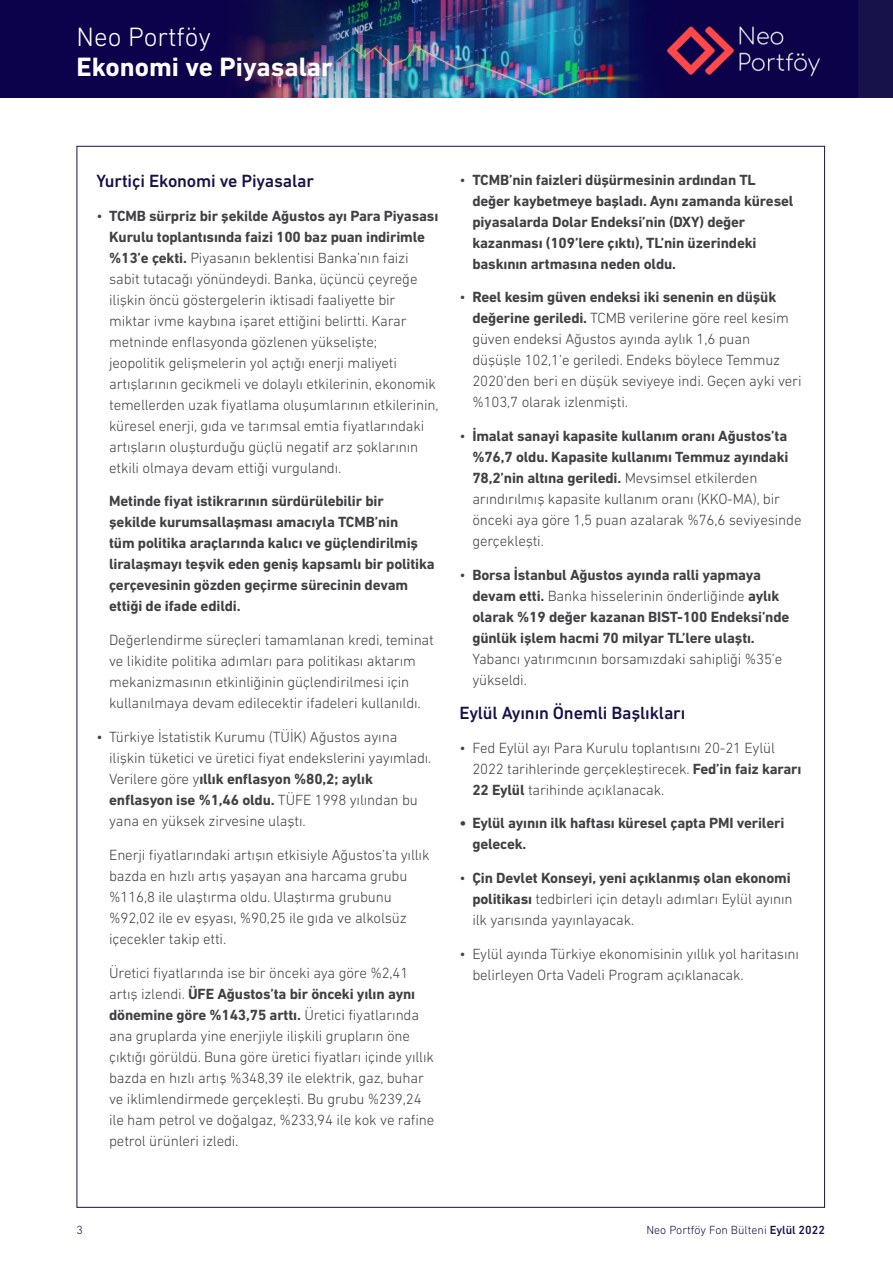
<style>
.page{position:relative;width:893px;height:1263px;background:#fff}
.page>*{position:absolute;margin:0;border:0;box-sizing:border-box;transform-origin:0 0}
.t1{font:700 27px "DIN Next LT Pro";color:#fff}
.t2{font:300 27px "DIN Next LT Pro";color:#fff}
.t3{font:500 18px "DIN Next LT Pro";letter-spacing:-.01em;color:#171249}
.t4{font:300 15px/21px "DIN Next LT Pro";letter-spacing:-.01em;color:#414042}
.t5{font:700 15px/21px "DIN Next LT Pro";letter-spacing:-.01em;color:#414042}
.t6{font:300 12px "DIN Next LT Pro";color:#171249}
.s1{font-weight:700}
.s2{font-weight:300}
.s3{font-weight:500}
</style>
<div class="page">
<div style="left:0;top:0;width:893px;height:98px;background:#0b024b"></div>
<div style="left:565px;top:0;width:328px;height:98px;background:#171249"></div>
<img style="left:675px;top:0;width:183px;height:98px">
<img style="left:235px;top:0;width:440px;height:98px">
<h1 class="t2" style="left:77px;top:21px;width:136px">Neo Portföy</h1>
<h1 class="t1" style="left:77px;top:51px;width:258px">Ekonomi ve Piyasalar</h1>
<p class="t3" style="left:96px;top:170px;width:219px">Yurtiçi Ekonomi ve Piyasalar</p>
<p class="t4" style="left:109px;top:205px;width:331px;text-indent:-13px">• <span class="s1">TCMB sürpriz bir şekilde Ağustos ayı Para Piyasası Kurulu toplantısında faizi 100 baz puan indirimle %13’e çekti.</span> Piyasanın beklentisi Banka’nın faizi sabit tutacağı yönündeydi. Banka, üçüncü çeyreğe ilişkin öncü göstergelerin iktisadi faaliyette bir miktar ivme kaybına işaret ettiğini belirtti. Karar metninde enflasyonda gözlenen yükselişte;<br>jeopolitik gelişmelerin yol açtığı enerji maliyeti artışlarının gecikmeli ve dolaylı etkilerinin, ekonomik temellerden uzak fiyatlama oluşumlarının etkilerinin, küresel enerji, gıda ve tarımsal emtia fiyatlarındaki artışların oluşturduğu güçlü negatif arz şoklarının etkili olmaya devam ettiği vurgulandı.</p>
<p class="t5" style="left:109px;top:491px;width:327px">Metinde fiyat istikrarının sürdürülebilir bir<br>şekilde kurumsallaşması amacıyla TCMB’nin<br>tüm politika araçlarında kalıcı ve güçlendirilmiş liralaşmayı teşvik eden geniş kapsamlı bir politika çerçevesinin gözden geçirme sürecinin devam ettiği de ifade edildi.</p>
<p class="t4" style="left:109px;top:629px;width:326px">Değerlendirme süreçleri tamamlanan kredi, teminat ve likidite politika adımları para politikası aktarım mekanizmasının etkinliğinin güçlendirilmesi için kullanılmaya devam edilecektir ifadeleri kullanıldı.</p>
<p class="t4" style="left:109px;top:726px;width:324px;text-indent:-13px">• Türkiye İstatistik Kurumu (TÜİK) Ağustos ayına ilişkin tüketici ve üretici fiyat endekslerini yayımladı.<br>Verilere göre y<span class="s1">ıllık enflasyon %80,2; aylık enflasyon ise %1,46 oldu.</span> TÜFE 1998 yılından bu yana en yüksek zirvesine ulaştı.</p>
<p class="t4" style="left:109px;top:844px;width:322px">Enerji fiyatlarındaki artışın etkisiyle Ağustos’ta yıllık bazda en hızlı artış yaşayan ana harcama grubu %116,8 ile ulaştırma oldu. Ulaştırma grubunu %92,02 ile ev eşyası, %90,25 ile gıda ve alkolsüz içecekler takip etti.</p>
<p class="t4" style="left:109px;top:962px;width:327px">Üretici fiyatlarında ise bir önceki aya göre %2,41 artış izlendi. <span class="s1">ÜFE Ağustos’ta bir önceki yılın aynı dönemine göre %143,75 arttı.</span> Üretici fiyatlarında ana gruplarda yine enerjiyle ilişkili grupların öne çıktığı görüldü. Buna göre üretici fiyatları içinde yıllık bazda en hızlı artış %348,39 ile elektrik, gaz, buhar ve iklimlendirmede gerçekleşti. Bu grubu %239,24 ile ham petrol ve doğalgaz, %233,94 ile kok ve rafine petrol ürünleri izledi.</p>
<p class="t5" style="left:472px;top:169px;width:323px;text-indent:-13px"><span class="s2">•</span> TCMB’nin faizleri düşürmesinin ardından TL değer kaybetmeye başladı. Aynı zamanda küresel piyasalarda Dolar Endeksi’nin (DXY) değer kazanması (109’lere çıktı), TL’nin üzerindeki baskının artmasına neden oldu.</p>
<p class="t4" style="left:472px;top:287px;width:331px;text-indent:-13px">• <span class="s1">Reel kesim güven endeksi iki senenin en düşük değerine geriledi.</span> TCMB verilerine göre reel kesim güven endeksi Ağustos ayında aylık 1,6 puan düşüşle 102,1’e geriledi. Endeks böylece Temmuz 2020’den beri en düşük seviyeye indi. Geçen ayki veri %103,7 olarak izlenmişti.</p>
<p class="t4" style="left:472px;top:425px;width:331px;text-indent:-13px">• <span class="s1">İmalat sanayi kapasite kullanım oranı Ağustos’ta %76,7 oldu. Kapasite kullanımı Temmuz ayındaki 78,2’nin altına geriledi.</span> Mevsimsel etkilerden arındırılmış kapasite kullanım oranı (KKO-MA), bir önceki aya göre 1,5 puan azalarak %76,6 seviyesinde gerçekleşti.</p>
<p class="t5" style="left:472px;top:564px;width:319px;text-indent:-13px"><span class="s2">•</span> Borsa İstanbul Ağustos ayında ralli yapmaya devam etti. <span class="s2">Banka hisselerinin önderliğinde</span> aylık olarak %19 değer kazanan BIST-100 Endeksi’nde günlük işlem hacmi 70 milyar TL’lere ulaştı.</p>
<p class="t4" style="left:472px;top:648px;width:312px">Yabancı yatırımcının borsamızdaki sahipliği %35’e yükseldi.</p>
<p class="t3" style="left:460px;top:702px;width:227px">Eylül Ayının Önemli Başlıkları</p>
<p class="t4" style="left:472px;top:737px;width:331px;text-indent:-13px">• Fed Eylül ayı Para Kurulu toplantısını 20-21 Eylül<br>2022 tarihlerinde gerçekleştirecek. <span class="s1">Fed’in faiz kararı<br>22 Eylül</span> tarihinde açıklanacak.</p>
<p class="t5" style="left:472px;top:813px;width:313px;text-indent:-13px">• Eylül ayının ilk haftası küresel çapta PMI verileri gelecek.</p>
<p class="t4" style="left:472px;top:867px;width:322px;text-indent:-13px">• <span class="s1">Çin Devlet Konseyi, yeni açıklanmış olan ekonomi politikası</span> tedbirleri için detaylı adımları Eylül ayının ilk yarısında yayınlayacak.</p>
<p class="t4" style="left:472px;top:943px;width:328px;text-indent:-13px">• Eylül ayında Türkiye ekonomisinin yıllık yol haritasını belirleyen Orta Vadeli Program açıklanacak.</p>
<p class="t6" style="left:77px;top:1223px;width:8px">3</p>
<p class="t6" style="left:646px;top:1223px;width:180px">Neo Portföy Fon Bülteni <span class="s3">Eylül 2022</span></p>
</div>
